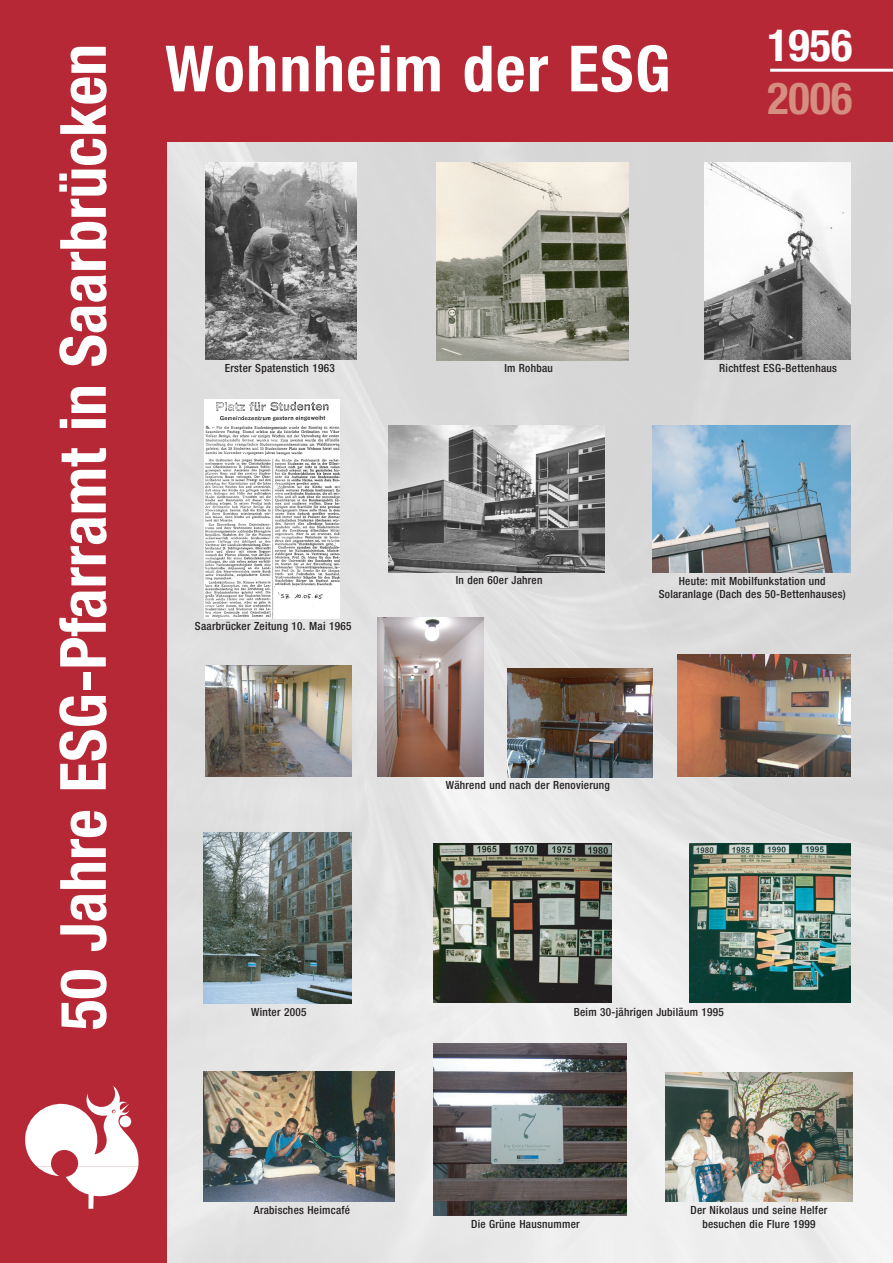
<style>
.page{position:relative;width:893px;height:1263px;background:#fff}
.page>*{position:absolute;margin:0;border:0;box-sizing:border-box;transform-origin:0 0}
.t1{font:700 condensed 63.75px "Helvetica Neue LT";color:#fff}
.t2{font:700 condensed 63.75px "Helvetica Neue LT";letter-spacing:.025em;color:#fff}
.t3{font:700 condensed 44.25px "Helvetica Neue LT";color:#fff}
.t4{font:700 condensed 44.25px "Helvetica Neue LT";color:#d58f81}
.t5{font:500 condensed 11.25px/13.5px "Helvetica Neue LT";letter-spacing:.025em;color:#231f20;text-align:center}
</style>
<div class="page">
<img style="left:0;top:0;width:892px;height:1263px">
<h1 class="t1" style="left:60px;top:1030px;width:988px;rotate:-90deg">50 Jahre ESG-Pfarramt in Saarbrücken</h1>
<h1 class="t2" style="left:165px;top:46px;width:506px">Wohnheim der ESG</h1>
<h2 class="t3" style="left:767px;top:29px;width:86px">1956</h2>
<h2 class="t4" style="left:767px;top:82px;width:86px">2006</h2>
<p class="t5" style="left:225px;top:363px;width:112px">Erster Spatenstich 1963</p>
<p class="t5" style="left:195px;top:620px;width:158px">Saarbrücker Zeitung 10. Mai 1965</p>
<p class="t5" style="left:504px;top:363px;width:50px">Im Rohbau</p>
<p class="t5" style="left:719px;top:363px;width:119px">Richtfest ESG-Bettenhaus</p>
<p class="t5" style="left:456px;top:575px;width:88px">In den 60er Jahren</p>
<p class="t5" style="left:658px;top:575px;width:188px">Heute: mit Mobilfunkstation und<br>Solaranlage (Dach des 50-Bettenhauses)</p>
<p class="t5" style="left:445px;top:779px;width:166px">Während und nach der Renovierung</p>
<p class="t5" style="left:251px;top:1006px;width:57px">Winter 2005</p>
<p class="t5" style="left:573px;top:1006px;width:152px">Beim 30-jährigen Jubiläum 1995</p>
<p class="t5" style="left:254px;top:1204px;width:98px">Arabisches Heimcafé</p>
<p class="t5" style="left:471px;top:1219px;width:110px">Die Grüne Hausnummer</p>
<p class="t5" style="left:690px;top:1205px;width:138px">Der Nikolaus und seine Helfer besuchen die Flure 1999</p>
</div>
